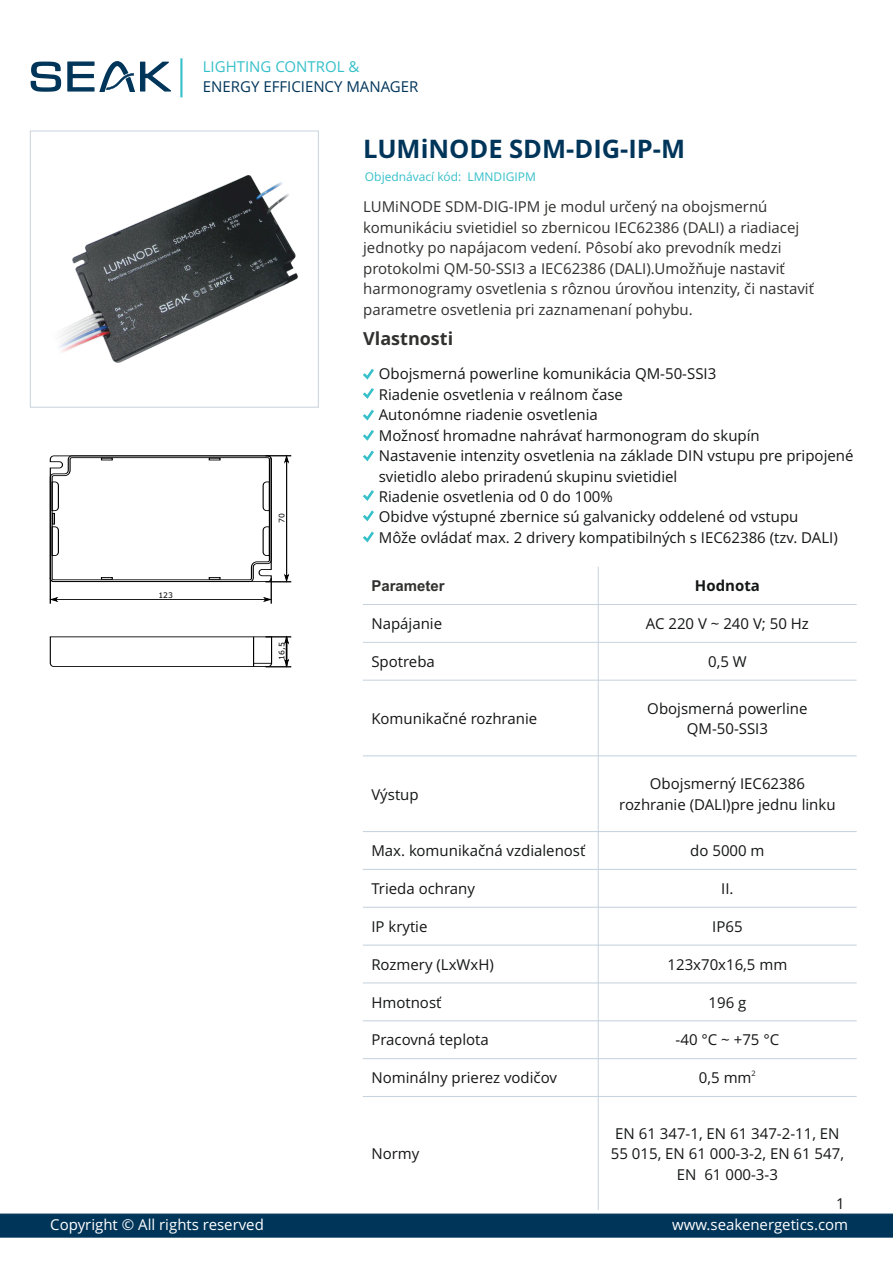
<style>
.page{position:relative;width:893px;height:1263px;background:#fff}
.page>*{position:absolute;margin:0;border:0;box-sizing:border-box;transform-origin:0 0}
.t1{font:700 25.5px "Open Sans";color:#00355a}
.t2{font:700 18px "Open Sans";color:#313130}
.t3{font:15px/20.4px "Open Sans";color:#151616;text-align:center}
.t4{font:15px/20.4px "Open Sans";color:#313130}
.t5{font:15px "Open Sans";color:#fff}
.t6{font:15px "Open Sans";color:#00355a}
.t7{font:15px "Open Sans";color:#36c0ca}
.t8{font:700 15px "Arial";color:#313130}
.t9{font:700 15px "Open Sans";color:#151616}
.t10{font:12px "Open Sans";color:#36c0ca}
.t11{font:7.65px "Verdana";color:#000}
.t12{font:7.5px "Open Sans";color:#151616}
</style>
<div class="page">
<hr style="left:598px;top:567px;width:1px;height:643px;background:#c7d3de">
<hr style="left:363px;top:1096px;width:494px;height:1px;background:#c7d3de">
<hr style="left:363px;top:1058px;width:494px;height:1px;background:#c7d3de">
<hr style="left:363px;top:1020px;width:494px;height:1px;background:#c7d3de">
<hr style="left:363px;top:982px;width:494px;height:1px;background:#c7d3de">
<hr style="left:363px;top:944px;width:494px;height:2px;background:#c7d3de">
<hr style="left:363px;top:907px;width:494px;height:1px;background:#c7d3de">
<hr style="left:363px;top:869px;width:494px;height:1px;background:#c7d3de">
<hr style="left:363px;top:831px;width:494px;height:1px;background:#c7d3de">
<hr style="left:363px;top:755px;width:494px;height:1px;background:#c7d3de">
<hr style="left:363px;top:680px;width:494px;height:1px;background:#c7d3de">
<hr style="left:363px;top:642px;width:494px;height:1px;background:#c7d3de">
<hr style="left:363px;top:604px;width:494px;height:1px;background:#c7d3de">
<svg style="left:0;top:1213px;width:893px;height:25px;background:#093c5f"></svg>
<svg style="left:31px;top:62px;width:30px;height:30px"></svg>
<svg style="left:67px;top:61px;width:104px;height:31px"></svg>
<hr style="left:180px;top:58px;width:2px;height:39px;background:#36c0ca">
<div style="left:30px;top:131px;width:289px;height:277px;border:1px solid #c7d3de"></div>
<svg style="left:363px;top:369px;width:11px;height:11px"></svg>
<svg style="left:363px;top:410px;width:11px;height:11px"></svg>
<svg style="left:363px;top:450px;width:11px;height:11px"></svg>
<svg style="left:363px;top:430px;width:11px;height:11px"></svg>
<svg style="left:363px;top:532px;width:11px;height:10px"></svg>
<svg style="left:363px;top:388px;width:11px;height:11px"></svg>
<svg style="left:363px;top:490px;width:11px;height:11px"></svg>
<svg style="left:50px;top:455px;width:241px;height:149px"></svg>
<hr style="left:286px;top:460px;width:1px;height:117px;background:#000">
<svg style="left:50px;top:636px;width:241px;height:31px"></svg>
<svg style="left:363px;top:510px;width:11px;height:11px"></svg>
<img style="left:59px;top:176px;width:238px;height:186px">
<p class="t7" style="left:203px;top:60px;width:158px">LIGHTING CONTROL &amp;</p>
<p class="t6" style="left:203px;top:80px;width:217px">ENERGY EFFICIENCY MANAGER</p>
<h1 class="t1" style="left:363px;top:138px;width:323px">LUMiNODE SDM-DIG-IP-M</h1>
<p class="t10" style="left:365px;top:172px;width:172px">Objednávací kód: LMNDIGIPM</p>
<p class="t11" style="left:158px;top:592px;width:16px">123</p>
<p class="t11" style="left:279px;top:523px;width:11px;rotate:-90deg">70</p>
<p class="t11" style="left:279px;top:660px;width:19px;rotate:-90deg">16,5</p>
<p class="t4" style="left:363px;top:198px;width:452px">LUMiNODE SDM-DIG-IPM je modul určený na obojsmernú komunikáciu svietidiel so zbernicou IEC62386 (DALI) a riadiacej jednotky po napájacom vedení. Pôsobí ako prevodník medzi protokolmi QM-50-SSI3 a IEC62386 (DALI).Umožňuje nastaviť harmonogramy osvetlenia s rôznou úrovňou intenzity, či nastaviť parametre osvetlenia pri zaznamenaní pohybu.</p>
<p class="t2" style="left:363px;top:331px;width:92px">Vlastnosti</p>
<p class="t3" style="left:379px;top:365px;width:476px;text-align:left">Obojsmerná powerline komunikácia QM-50-SSI3<br>Riadenie osvetlenia v reálnom čase<br>Autonómne riadenie osvetlenia<br>Možnosť hromadne nahrávať harmonogram do skupín<br>Nastavenie intenzity osvetlenia na základe DIN vstupu pre pripojené svietidlo alebo priradenú skupinu svietidiel<br>Riadenie osvetlenia od 0 do 100%<br>Obidve výstupné zbernice sú galvanicky oddelené od vstupu<br>Môže ovládať max. 2 drivery kompatibilných s IEC62386 (tzv. DALI)</p>
<p class="t8" style="left:371px;top:580px;width:75px">Parameter</p>
<p class="t9" style="left:695px;top:580px;width:66px">Hodnota</p>
<p class="t3" style="left:371px;top:615px;width:72px">Napájanie</p>
<p class="t3" style="left:646px;top:615px;width:165px">AC 220 V ~ 240 V; 50 Hz</p>
<p class="t3" style="left:371px;top:653px;width:65px">Spotreba</p>
<p class="t3" style="left:708px;top:653px;width:40px">0,5 W</p>
<p class="t3" style="left:371px;top:710px;width:167px">Komunikačné rozhranie</p>
<p class="t3" style="left:647px;top:699px;width:162px">Obojsmerná powerline<br>QM-50-SSI3</p>
<p class="t3" style="left:371px;top:785px;width:49px">Výstup</p>
<p class="t3" style="left:619px;top:775px;width:218px">Obojsmerný IEC62386 rozhranie (DALI)pre jednu linku</p>
<p class="t3" style="left:371px;top:842px;width:216px">Max. komunikačná vzdialenosť</p>
<p class="t3" style="left:690px;top:842px;width:76px">do 5000 m</p>
<p class="t3" style="left:371px;top:880px;width:105px">Trieda ochrany</p>
<p class="t3" style="left:721px;top:880px;width:14px">II.</p>
<p class="t3" style="left:371px;top:918px;width:58px">IP krytie</p>
<p class="t3" style="left:712px;top:918px;width:32px">IP65</p>
<p class="t3" style="left:371px;top:955px;width:124px">Rozmery (LxWxH)</p>
<p class="t3" style="left:667px;top:955px;width:121px">123x70x16,5 mm</p>
<p class="t3" style="left:371px;top:993px;width:72px">Hmotnosť</p>
<p class="t3" style="left:708px;top:993px;width:39px">196 g</p>
<p class="t3" style="left:371px;top:1031px;width:119px">Pracovná teplota</p>
<p class="t3" style="left:676px;top:1031px;width:105px">-40 °C ~ +75 °C</p>
<p class="t3" style="left:371px;top:1069px;width:187px">Nominálny prierez vodičov</p>
<p class="t12" style="left:752px;top:1070px;width:6px">2</p>
<p class="t3" style="left:699px;top:1069px;width:54px">0,5 mm</p>
<p class="t3" style="left:371px;top:1145px;width:50px">Normy</p>
<p class="t3" style="left:611px;top:1124px;width:235px">EN 61 347-1, EN 61 347-2-11, EN<br>55 015, EN 61 000-3-2, EN 61 547,<br>EN 61 000-3-3</p>
<p class="t3" style="left:836px;top:1194px;width:10px">1</p>
<p class="t5" style="left:50px;top:1219px;width:215px">Copyright © All rights reserved</p>
<p class="t5" style="left:672px;top:1219px;width:178px">www.seakenergetics.com</p>
</div>
